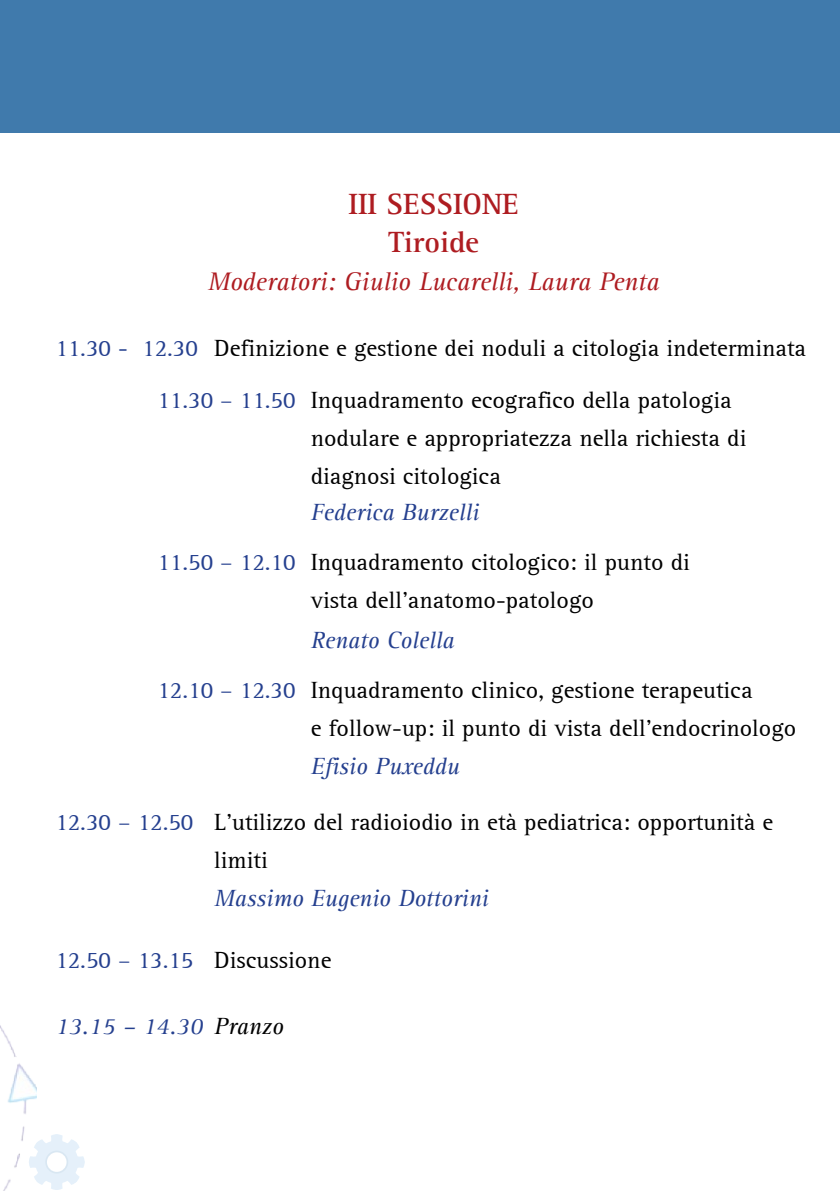
<style>
.page{position:relative;width:840px;height:1191px;background:#fff}
.page>*{position:absolute;margin:0;border:0;box-sizing:border-box;transform-origin:0 0}
.t1{font:700 30px/38px "Rotis Serif";color:#ae1c21;text-align:center}
.t2{font:italic 26px "Rotis Serif";color:#ae1c21}
.t3{font:24px/38px "Rotis Serif";color:#000}
.t4{font:italic 24px "Rotis Serif";color:#25408f}
.t5{font:24px "Rotis Serif";color:#25408f}
.s1{color:#25408f}
.s2{font-style:italic;color:#25408f}
.s3{color:#000}
</style>
<div class="page">
<div style="left:0;top:0;width:839px;height:131px;background:#407aac"></div>
<img style="left:0;top:1025px;width:37px;height:166px">
<svg style="left:29px;top:1134px;width:56px;height:55px"></svg>
<p class="t1" style="left:348px;top:186px;width:172px">III SESSIONE<br>Tiroide</p>
<p class="t2" style="left:208px;top:267px;width:453px">Moderatori: Giulio Lucarelli, Laura Penta</p>
<p class="t3" style="left:157px;top:323px;width:649px;line-height:52px;text-indent:-102px"><span class="s1">11.30 - 12.30</span> Definizione e gestione dei noduli a citologia indeterminata<br><span class="s1">11.30 – 11.50</span> Inquadramento ecografico della patologia</p>
<p class="t3" style="left:310px;top:420px;width:437px">nodulare e appropriatezza nella richiesta di diagnosi citologica</p>
<p class="t3" style="left:157px;top:488px;width:533px;line-height:50px;text-indent:153px"><span class="s2">Federica Burzelli<br></span><span class="s1">11.50 – 12.10</span> Inquadramento citologico: il punto di</p>
<p class="t3" style="left:310px;top:582px;width:284px">vista dell’anatomo-patologo</p>
<p class="t3" style="left:157px;top:616px;width:596px;line-height:50px;text-indent:153px"><span class="s2">Renato Colella<br></span><span class="s1">12.10 – 12.30</span> Inquadramento clinico, gestione terapeutica</p>
<p class="t3" style="left:310px;top:710px;width:486px">e follow-up: il punto di vista dell’endocrinologo</p>
<p class="t4" style="left:310px;top:752px;width:150px">Efisio Puxeddu</p>
<p class="t3" style="left:214px;top:804px;width:560px;text-indent:-159px"><span class="s1">12.30 – 12.50</span> L’utilizzo del radioiodio in età pediatrica: opportunità e limiti</p>
<p class="t4" style="left:214px;top:884px;width:276px">Massimo Eugenio Dottorini</p>
<p class="t5" style="left:55px;top:946px;width:277px">12.50 – 13.15 <span class="s3">Discussione</span></p>
<p class="t4" style="left:55px;top:1012px;width:230px">13.15 – 14.30 <span class="s3">Pranzo</span></p>
</div>
